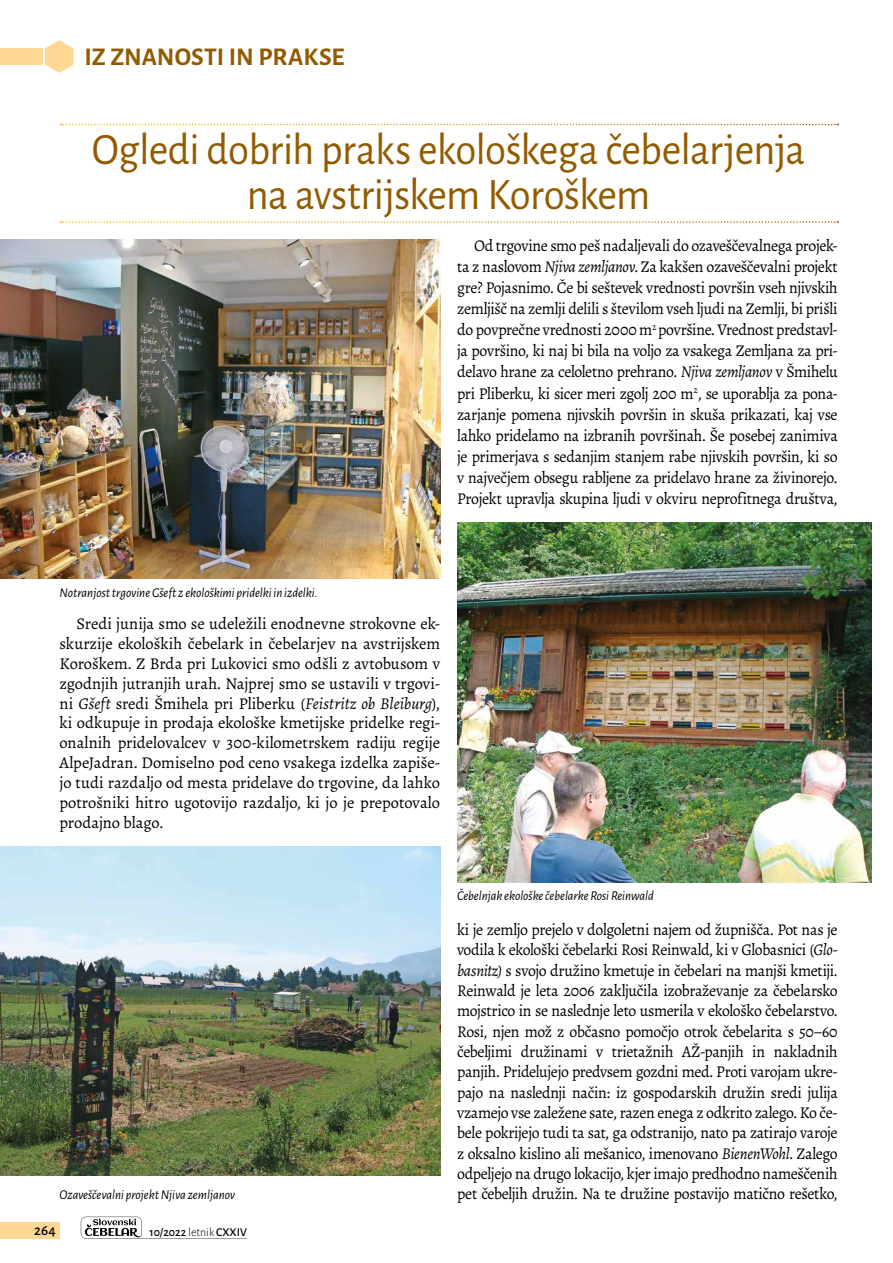
<style>
.page{position:relative;width:893px;height:1263px;background:#fff}
.page>*{position:absolute;margin:0;border:0;box-sizing:border-box;transform-origin:0 0}
.t1{font:45px/45px "Alegreya Sans";letter-spacing:-.015em;color:#935b00;text-align:center;scale:.95 1}
.t2{font:700 25.5px "Alegreya Sans";letter-spacing:-.005em;color:#935b00}
.t3{font:16.5px/20.4px "Alegreya";letter-spacing:-.015em;color:#000;text-align:justify;scale:.96 1}
.t4{font:16.5px/20px "Alegreya";letter-spacing:-.015em;color:#000;text-align:justify}
.t5{font:500 15px "Alegreya Sans";color:#000}
.t6{font:italic 13.5px "Alegreya Sans";color:#000;scale:.96 1}
.t7{font:500 12px "Alegreya Sans";color:#000}
.s1{font-style:italic}
.s2{font-weight:300}
</style>
<div class="page">
<div style="left:0;top:48px;width:43px;height:17px;background:#fed892"></div>
<svg style="left:45px;top:40px;width:28px;height:33px"></svg>
<div style="left:0;top:1222px;width:60px;height:17px;background:#fed892"></div>
<svg style="left:81px;top:1217px;width:166px;height:22px"></svg>
<svg style="left:60px;top:124px;width:778px;height:1px"></svg>
<svg style="left:60px;top:221px;width:778px;height:2px"></svg>
<img style="left:0;top:240px;width:440px;height:339px">
<img style="left:0;top:846px;width:440px;height:329px">
<img style="left:457px;top:522px;width:415px;height:360px">
<h2 class="t2" style="left:84px;top:38px;width:262px">IZ ZNANOSTI IN PRAKSE</h2>
<h1 class="t1" style="left:92px;top:124px;width:752px">Ogledi dobrih praks ekološkega čebelarjenja na avstrijskem Koroškem</h1>
<p class="t3" style="left:457px;top:235px;width:398px;line-height:21.1px;text-indent:17px">Od trgovine smo peš nadaljevali do ozaveščevalnega projek&shy;ta z naslovom <span class="s1">Njiva zemljanov</span>. Za kakšen ozaveščevalni projekt gre? Pojasnimo. Če bi seštevek vrednosti površin vseh njivskih zemljišč na zemlji delili s številom vseh ljudi na Zemlji, bi prišli do povprečne vrednosti 2000 m<sup>2</sup> površine. Vrednost predstavl&shy;ja površino, ki naj bi bila na voljo za vsakega Zemljana za pri&shy;delavo hrane za celoletno prehrano. <span class="s1">Njiva zemljanov</span> v Šmihelu pri Pliberku<span class="s1">,</span> ki sicer meri zgolj 200 m<sup>2</sup>, se uporablja za pona&shy;zarjanje pomena njivskih površin in skuša prikazati, kaj vse lahko pridelamo na izbranih površinah. Še posebej zanimiva je primerjava s sedanjim stanjem rabe njivskih površin, ki so v največjem obsegu rabljene za pridelavo hrane za živinorejo.<br>Projekt upravlja skupina ljudi v okviru neprofitnega društva,</p>
<p class="t6" style="left:60px;top:583px;width:270px">Notranjost trgovine Gšeft z ekološkimi pridelki in izdelki.</p>
<p class="t4" style="left:60px;top:613px;width:382px;text-indent:17px">Sredi junija smo se udeležili enodnevne strokovne ek&shy;skurzije ekoloških čebelark in čebelarjev na avstrijskem Koroškem. Z Brda pri Lukovici smo odšli z avtobusom v zgodnjih jutranjih urah. Najprej smo se ustavili v trgovi&shy;ni <span class="s1">Gšeft</span> sredi Šmihela pri Pliberku (<span class="s1">Feistritz ob Bleiburg</span>), ki odkupuje in prodaja ekološke kmetijske pridelke regi&shy;onalnih pridelovalcev v 300-kilometrskem radiju regije AlpeJadran. Domiselno pod ceno vsakega izdelka zapiše&shy;jo tudi razdaljo od mesta pridelave do trgovine, da lahko potrošniki hitro ugotovijo razdaljo, ki jo je prepotovalo prodajno blago.</p>
<p class="t6" style="left:60px;top:1185px;width:184px">Ozaveščevalni projekt Njiva zemljanov</p>
<p class="t5" style="left:34px;top:1220px;width:23px">264</p>
<p class="t7" style="left:149px;top:1223px;width:99px">10/2022 <span class="s2">letnik</span> CXXIV</p>
<p class="t6" style="left:457px;top:887px;width:206px">Čebelnjak ekološke čebelarke Rosi Reinwald</p>
<p class="t3" style="left:457px;top:919px;width:398px">ki je zemljo prejelo v dolgoletni najem od župnišča. Pot nas je vodila k ekološki čebelarki Rosi Reinwald, ki v Globasnici (<span class="s1">Glo&shy;basnitz)</span> s svojo družino kmetuje in čebelari na manjši kmetiji.<br>Reinwald je leta 2006 zaključila izobraževanje za čebelarsko mojstrico in se naslednje leto usmerila v ekološko čebelarstvo.<br>Rosi, njen mož z občasno pomočjo otrok čebelarita s 50–60 čebeljimi družinami v trietažnih AŽ-panjih in nakladnih panjih. Pridelujejo predvsem gozdni med. Proti varojam ukre&shy;pajo na naslednji način: iz gospodarskih družin sredi julija vzamejo vse zaležene sate, razen enega z odkrito zalego. Ko če&shy;bele pokrijejo tudi ta sat, ga odstranijo, nato pa zatirajo varoje z oksalno kislino ali mešanico, imenovano <span class="s1">BienenWohl</span>. Zalego odpeljejo na drugo lokacijo, kjer imajo predhodno nameščenih pet čebeljih družin. Na te družine postavijo matično rešetko,</p>
</div>
